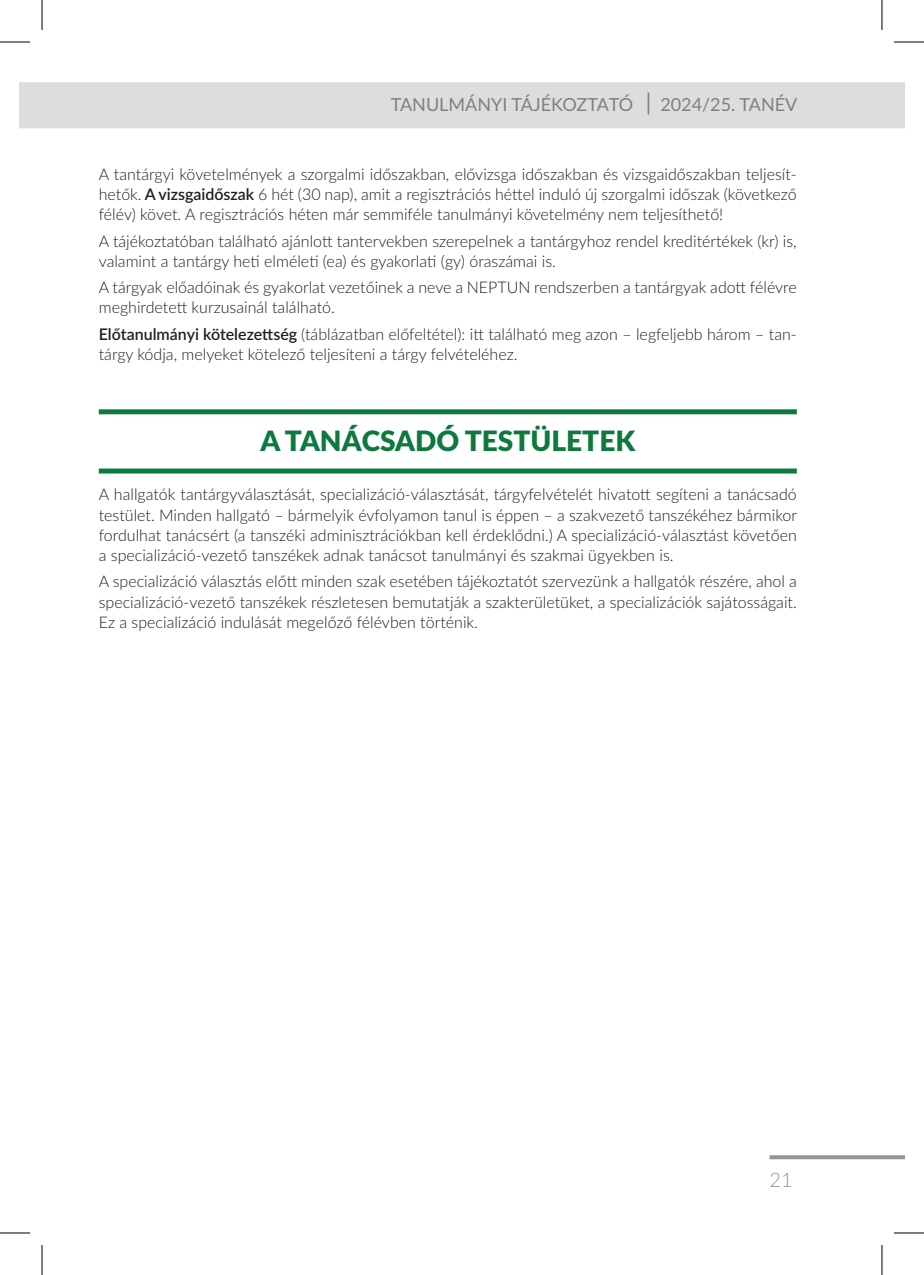
<style>
.page{position:relative;width:924px;height:1275px;background:#fff}
.page>*{position:absolute;margin:0;border:0;box-sizing:border-box;transform-origin:0 0}
.t1{font:900 28px "Lato";color:#0d793d}
.t2{font:300 20px "Lato";color:#939598}
.t3{font:18px "Lato";color:#231f20}
.t4{font:300 16px/20.4px "Lato";color:#231f20;text-align:justify}
.s1{font-family:"Arial"}
.s2{font-weight:600}
</style>
<div class="page">
<svg style="left:769px;top:1155px;width:135px;height:4px"></svg>
<div style="left:19px;top:82px;width:885px;height:46px;background:#dedddd"></div>
<div style="left:99px;top:468px;width:697px;height:5px;background:#0d793d"></div>
<div style="left:99px;top:409px;width:697px;height:5px;background:#0d793d"></div>
<hr style="left:0;top:42px;width:30px;height:1px;background:#000">
<hr style="left:893px;top:42px;width:30px;height:1px;background:#000">
<hr style="left:0;top:1232px;width:30px;height:1px;background:#000">
<hr style="left:893px;top:1232px;width:30px;height:1px;background:#000">
<hr style="left:42px;top:0;width:1px;height:30px;background:#000">
<hr style="left:42px;top:1245px;width:1px;height:30px;background:#000">
<hr style="left:881px;top:0;width:1px;height:30px;background:#000">
<hr style="left:881px;top:1245px;width:1px;height:30px;background:#000">
<p class="t3" style="left:390px;top:92px;width:408px">TANULMÁNYI TÁJÉKOZTATÓ <span class="s1">│</span> 2024/25. TANÉV</p>
<p class="t4" style="left:99px;top:163px;width:699px">A tantárgyi követelmények a szorgalmi időszakban, elővizsga időszakban és vizsgaidőszakban teljesít&shy;hetők. <span class="s2">A vizsgaidőszak</span> 6 hét (30 nap), amit a regisztrációs héttel induló új szorgalmi időszak (következő félév) követ. A regisztrációs héten már semmiféle tanulmányi követelmény nem teljesíthető!</p>
<p class="t4" style="left:99px;top:230px;width:699px">A tájékoztatóban található ajánlott tantervekben szerepelnek a tantárgyhoz rendel kreditértékek (kr) is, valamint a tantárgy heti elméleti (ea) és gyakorlati (gy) óraszámai is.</p>
<p class="t4" style="left:99px;top:276px;width:699px">A tárgyak előadóinak és gyakorlat vezetőinek a neve a NEPTUN rendszerben a tantárgyak adott félévre meghirdetett kurzusainál található.</p>
<p class="t4" style="left:99px;top:323px;width:699px"><span class="s2">Előtanulmányi kötelezettség</span> (táblázatban előfeltétel): itt található meg azon – legfeljebb három – tan&shy;tárgy kódja, melyeket kötelező teljesíteni a tárgy felvételéhez.</p>
<h1 class="t1" style="left:260px;top:420px;width:376px">A TANÁCSADÓ TESTÜLETEK</h1>
<p class="t4" style="left:99px;top:483px;width:699px">A hallgatók tantárgyválasztását, specializáció-választását, tárgyfelvételét hivatott segíteni a tanácsadó testület. Minden hallgató – bármelyik évfolyamon tanul is éppen – a szakvezető tanszékéhez bármikor fordulhat tanácsért (a tanszéki adminisztrációkban kell érdeklődni.) A specializáció-választást követően a specializáció-vezető tanszékek adnak tanácsot tanulmányi és szakmai ügyekben is.</p>
<p class="t4" style="left:99px;top:571px;width:699px">A specializáció választás előtt minden szak esetében tájékoztatót szervezünk a hallgatók részére, ahol a specializáció-vezető tanszékek részletesen bemutatják a szakterületüket, a specializációk sajátosságait.<br>Ez a specializáció indulását megelőző félévben történik.</p>
<p class="t2" style="left:769px;top:1165px;width:25px">21</p>
</div>
